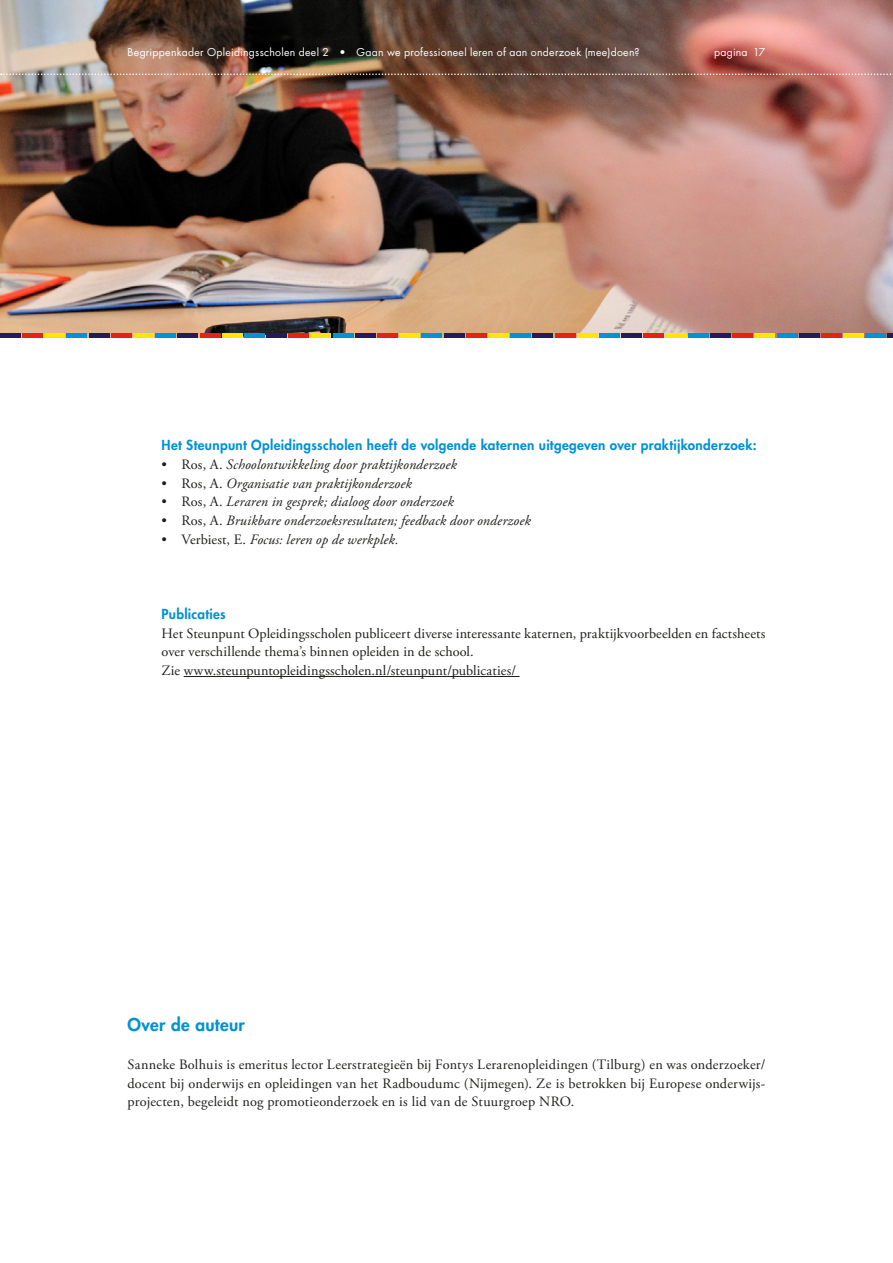
<style>
.page{position:relative;width:893px;height:1263px;background:#fff}
.page>*{position:absolute;margin:0;border:0;box-sizing:border-box;transform-origin:0 0}
.kop1{font:800 17.25px "Futura Std";letter-spacing:.015em;color:#0092d4}
.paragraaf__-8{font:14.25px/18.8px "Adobe Garamond Pro";letter-spacing:.005em;color:#1d1d1b;text-align:justify}
.paragraaf__-8-2{font:italic 14.25px "Adobe Garamond Pro";letter-spacing:.01em;color:#1d1d1b}
.kop2__-8{font:800 13.5px "Futura Std";letter-spacing:.025em;color:#0092d4}
.t1{font:10.5px "Futura Std";letter-spacing:.025em;color:#fff}
.s1{font-style:normal}
</style>
<div class="page">
<img style="left:0;top:0;width:893px;height:338px">
<div style="left:0;top:333px;width:21px;height:5px;background:#251b5c"></div>
<div style="left:22px;top:333px;width:21px;height:5px;background:#e42413"></div>
<div style="left:44px;top:333px;width:21px;height:5px;background:#ffe500"></div>
<div style="left:67px;top:333px;width:20px;height:5px;background:#0092d4"></div>
<div style="left:710px;top:333px;width:21px;height:5px;background:#251b5c"></div>
<div style="left:732px;top:333px;width:21px;height:5px;background:#e42413"></div>
<div style="left:754px;top:333px;width:21px;height:5px;background:#ffe500"></div>
<div style="left:777px;top:333px;width:20px;height:5px;background:#0092d4"></div>
<div style="left:355px;top:333px;width:21px;height:5px;background:#251b5c"></div>
<div style="left:377px;top:333px;width:21px;height:5px;background:#e42413"></div>
<div style="left:399px;top:333px;width:21px;height:5px;background:#ffe500"></div>
<div style="left:422px;top:333px;width:20px;height:5px;background:#0092d4"></div>
<div style="left:178px;top:333px;width:20px;height:5px;background:#251b5c"></div>
<div style="left:200px;top:333px;width:20px;height:5px;background:#e42413"></div>
<div style="left:222px;top:333px;width:20px;height:5px;background:#ffe500"></div>
<div style="left:244px;top:333px;width:21px;height:5px;background:#0092d4"></div>
<svg style="left:888px;top:333px;width:5px;height:5px"></svg>
<div style="left:533px;top:333px;width:20px;height:5px;background:#251b5c"></div>
<div style="left:555px;top:333px;width:20px;height:5px;background:#e42413"></div>
<div style="left:577px;top:333px;width:20px;height:5px;background:#ffe500"></div>
<div style="left:599px;top:333px;width:21px;height:5px;background:#0092d4"></div>
<div style="left:89px;top:333px;width:20px;height:5px;background:#251b5c"></div>
<div style="left:111px;top:333px;width:20px;height:5px;background:#e42413"></div>
<div style="left:133px;top:333px;width:21px;height:5px;background:#ffe500"></div>
<div style="left:155px;top:333px;width:21px;height:5px;background:#0092d4"></div>
<div style="left:799px;top:333px;width:20px;height:5px;background:#251b5c"></div>
<div style="left:821px;top:333px;width:21px;height:5px;background:#e42413"></div>
<div style="left:843px;top:333px;width:21px;height:5px;background:#ffe500"></div>
<div style="left:865px;top:333px;width:21px;height:5px;background:#0092d4"></div>
<div style="left:444px;top:333px;width:20px;height:5px;background:#251b5c"></div>
<div style="left:466px;top:333px;width:21px;height:5px;background:#e42413"></div>
<div style="left:488px;top:333px;width:21px;height:5px;background:#ffe500"></div>
<div style="left:510px;top:333px;width:21px;height:5px;background:#0092d4"></div>
<div style="left:266px;top:333px;width:21px;height:5px;background:#251b5c"></div>
<div style="left:288px;top:333px;width:21px;height:5px;background:#e42413"></div>
<div style="left:311px;top:333px;width:20px;height:5px;background:#ffe500"></div>
<div style="left:333px;top:333px;width:20px;height:5px;background:#0092d4"></div>
<div style="left:621px;top:333px;width:21px;height:5px;background:#251b5c"></div>
<div style="left:644px;top:333px;width:20px;height:5px;background:#e42413"></div>
<div style="left:666px;top:333px;width:20px;height:5px;background:#ffe500"></div>
<div style="left:688px;top:333px;width:20px;height:5px;background:#0092d4"></div>
<hr style="left:184px;top:676px;width:336px;height:1px;background:#1d1d1b">
<svg style="left:1px;top:74px;width:892px;height:1px"></svg>
<p class="t1" style="left:128px;top:46px;width:514px">Begrippenkader Opleidingsscholen deel 2 • Gaan we professioneel leren of aan onderzoek (mee)doen?</p>
<p class="t1" style="left:714px;top:46px;width:53px">pagina 17</p>
<p class="kop2__-8" style="left:162px;top:436px;width:596px">Het Steunpunt Opleidingsscholen heeft de volgende katernen uitgegeven over praktijkonderzoek:</p>
<p class="paragraaf__-8-2" style="left:162px;top:456px;width:297px"><span class="s1">• Ros, A.</span> Schoolontwikkeling door praktijkonderzoek</p>
<p class="paragraaf__-8-2" style="left:162px;top:474px;width:252px"><span class="s1">• Ros, A.</span> Organisatie van praktijkonderzoek</p>
<p class="paragraaf__-8-2" style="left:162px;top:493px;width:294px"><span class="s1">• Ros, A.</span> Leraren in gesprek; dialoog door onderzoek</p>
<p class="paragraaf__-8-2" style="left:162px;top:512px;width:371px"><span class="s1">• Ros, A.</span> Bruikbare onderzoeksresultaten; feedback door onderzoek</p>
<p class="paragraaf__-8-2" style="left:162px;top:531px;width:239px"><span class="s1">• Verbiest, E.</span> Focus: leren op de werkplek.</p>
<p class="kop2__-8" style="left:162px;top:605px;width:66px">Publicaties</p>
<p class="paragraaf__-8" style="left:162px;top:624px;width:605px">Het Steunpunt Opleidingsscholen publiceert diverse interessante katernen, praktijkvoorbeelden en factsheets over verschillende thema’s binnen opleiden in de school.</p>
<p class="paragraaf__-8" style="left:162px;top:662px;width:356px">Zie www.steunpuntopleidingsscholen.nl/steunpunt/publicaties/</p>
<p class="kop1" style="left:128px;top:1014px;width:119px">Over de auteur</p>
<p class="paragraaf__-8" style="left:128px;top:1055px;width:639px">Sanneke Bolhuis is emeritus lector Leerstrategieën bij Fontys Lerarenopleidingen (Tilburg) en was onderzoeker/ docent bij onderwijs en opleidingen van het Radboudumc (Nijmegen). Ze is betrokken bij Europese onderwijs&shy;projecten, begeleidt nog promotieonderzoek en is lid van de Stuurgroep NRO.</p>
</div>
